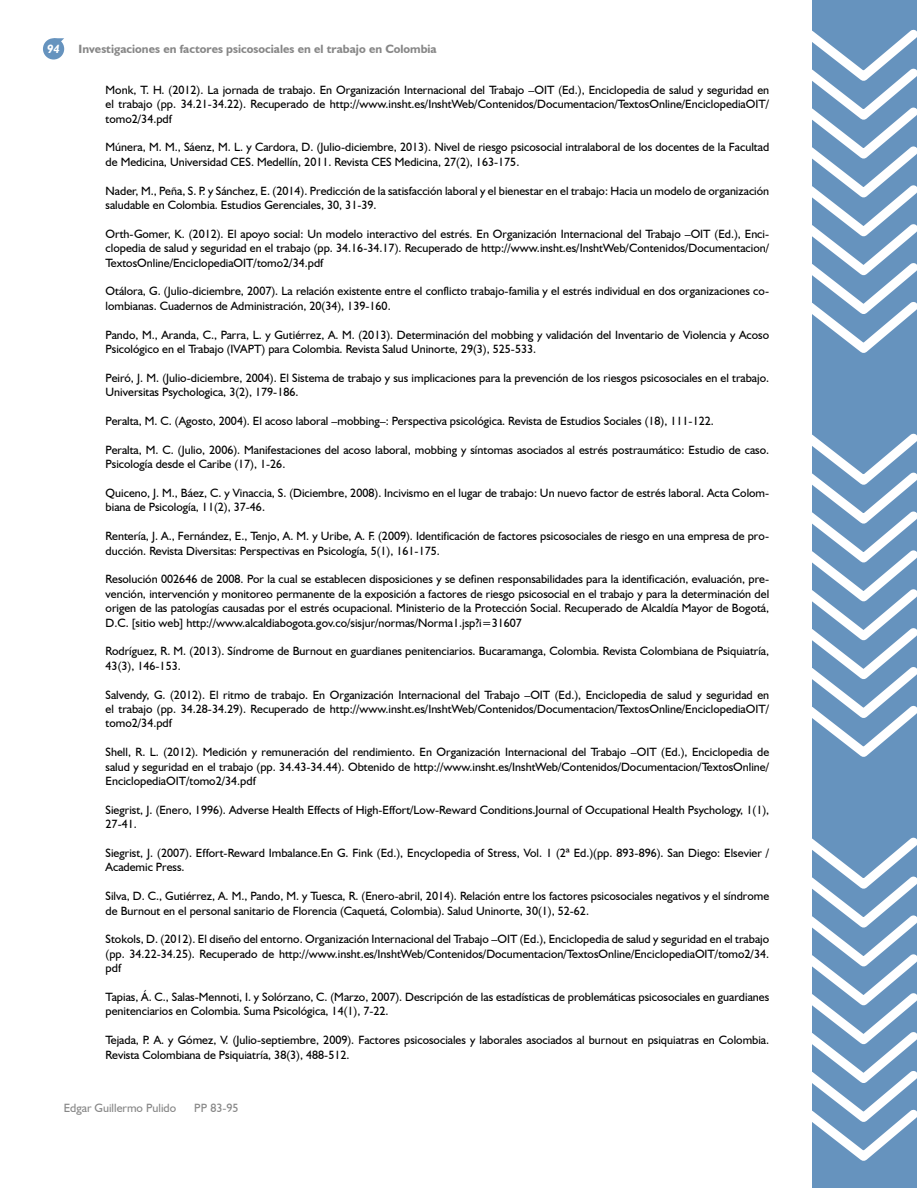
<style>
.page{position:relative;width:918px;height:1188px;background:#fff}
.page>*{position:absolute;margin:0;border:0;box-sizing:border-box;transform-origin:0 0}
.t1{font:12px/14.4px "Humanist 521 BT";color:#000}
.t2{font:700 12px "Humanist 521 BT";color:#878787}
.t3{font:12px "Humanist 521 BT";color:#878787}
.t4{font:italic 700 12px "Humanist 521 BT";color:#fff}
</style>
<div class="page">
<div style="left:43px;top:38px;width:21px;height:22px;background:#6693be;border-radius:50%"></div>
<svg style="left:54px;top:38px;width:10px;height:9px"></svg>
<div style="left:812px;top:0;width:105px;height:1188px;background:#6693be"></div>
<svg style="left:812px;top:29px;width:105px;height:324px"></svg>
<svg style="left:812px;top:433px;width:105px;height:324px"></svg>
<svg style="left:812px;top:837px;width:105px;height:324px"></svg>
<p class="t4" style="left:47px;top:41px;width:14px">94</p>
<p class="t2" style="left:79px;top:41px;width:360px">Investigaciones en factores psicosociales en el trabajo en Colombia</p>
<p class="t1" style="left:106px;top:82px;width:665px;text-align:justify">Monk, T. H. (2012). La jornada de trabajo. En Organización Internacional del Trabajo –OIT (Ed.), Enciclopedia de salud y seguridad en el trabajo (pp. 34.21-34.22). Recuperado de http://www.insht.es/InshtWeb/Contenidos/Documentacion/TextosOnline/EnciclopediaOIT/ tomo2/34.pdf</p>
<p class="t1" style="left:106px;top:140px;width:665px">Múnera, M. M., Sáenz, M. L. y Cardora, D. (Julio-diciembre, 2013). Nivel de riesgo psicosocial intralaboral de los docentes de la Facultad de Medicina, Universidad CES. Medellín, 2011. Revista CES Medicina, 27(2), 163-175.</p>
<p class="t1" style="left:106px;top:183px;width:665px">Nader, M., Peña, S. P. y Sánchez, E. (2014). Predicción de la satisfacción laboral y el bienestar en el trabajo: Hacia un modelo de organización saludable en Colombia. Estudios Gerenciales, 30, 31-39.</p>
<p class="t1" style="left:106px;top:226px;width:665px;text-align:justify">Orth-Gomer, K. (2012). El apoyo social: Un modelo interactivo del estrés. En Organización Internacional del Trabajo –OIT (Ed.), Enci&shy;clopedia de salud y seguridad en el trabajo (pp. 34.16-34.17). Recuperado de http://www.insht.es/InshtWeb/Contenidos/Documentacion/ TextosOnline/EnciclopediaOIT/tomo2/34.pdf</p>
<p class="t1" style="left:106px;top:284px;width:665px">Otálora, G. (Julio-diciembre, 2007). La relación existente entre el conflicto trabajo-familia y el estrés individual en dos organizaciones co&shy;lombianas. Cuadernos de Administración, 20(34), 139-160.</p>
<p class="t1" style="left:106px;top:327px;width:665px">Pando, M., Aranda, C., Parra, L. y Gutiérrez, A. M. (2013). Determinación del mobbing y validación del Inventario de Violencia y Acoso<br>Psicológico en el Trabajo (IVAPT) para Colombia. Revista Salud Uninorte, 29(3), 525-533.</p>
<p class="t1" style="left:106px;top:370px;width:665px">Peiró, J. M. (Julio-diciembre, 2004). El Sistema de trabajo y sus implicaciones para la prevención de los riesgos psicosociales en el trabajo.<br>Universitas Psychologica, 3(2), 179-186.</p>
<p class="t1" style="left:106px;top:414px;width:610px">Peralta, M. C. (Agosto, 2004). El acoso laboral –mobbing–: Perspectiva psicológica. Revista de Estudios Sociales (18), 111-122.</p>
<p class="t1" style="left:106px;top:442px;width:665px">Peralta, M. C. (Julio, 2006). Manifestaciones del acoso laboral, mobbing y síntomas asociados al estrés postraumático: Estudio de caso.<br>Psicología desde el Caribe (17), 1-26.</p>
<p class="t1" style="left:106px;top:486px;width:665px">Quiceno, J. M., Báez, C. y Vinaccia, S. (Diciembre, 2008). Incivismo en el lugar de trabajo: Un nuevo factor de estrés laboral. Acta Colom&shy;biana de Psicología, 11(2), 37-46.</p>
<p class="t1" style="left:106px;top:529px;width:665px">Rentería, J. A., Fernández, E., Tenjo, A. M. y Uribe, A. F. (2009). Identificación de factores psicosociales de riesgo en una empresa de pro&shy;ducción. Revista Diversitas: Perspectivas en Psicología, 5(1), 161-175.</p>
<p class="t1" style="left:106px;top:572px;width:665px;text-align:justify">Resolución 002646 de 2008. Por la cual se establecen disposiciones y se definen responsabilidades para la identificación, evaluación, pre&shy;vención, intervención y monitoreo permanente de la exposición a factores de riesgo psicosocial en el trabajo y para la determinación del origen de las patologías causadas por el estrés ocupacional. Ministerio de la Protección Social. Recuperado de Alcaldía Mayor de Bogotá, D.C. [sitio web] http://www.alcaldiabogota.gov.co/sisjur/normas/Norma1.jsp?i=31607</p>
<p class="t1" style="left:106px;top:644px;width:665px">Rodríguez, R. M. (2013). Síndrome de Burnout en guardianes penitenciarios. Bucaramanga, Colombia. Revista Colombiana de Psiquiatría,<br>43(3), 146-153.</p>
<p class="t1" style="left:106px;top:687px;width:665px;text-align:justify">Salvendy, G. (2012). El ritmo de trabajo. En Organización Internacional del Trabajo –OIT (Ed.), Enciclopedia de salud y seguridad en el trabajo (pp. 34.28-34.29). Recuperado de http://www.insht.es/InshtWeb/Contenidos/Documentacion/TextosOnline/EnciclopediaOIT/ tomo2/34.pdf</p>
<p class="t1" style="left:106px;top:745px;width:665px;text-align:justify">Shell, R. L. (2012). Medición y remuneración del rendimiento. En Organización Internacional del Trabajo –OIT (Ed.), Enciclopedia de salud y seguridad en el trabajo (pp. 34.43-34.44). Obtenido de http://www.insht.es/InshtWeb/Contenidos/Documentacion/TextosOnline/ EnciclopediaOIT/tomo2/34.pdf</p>
<p class="t1" style="left:106px;top:802px;width:665px">Siegrist, J. (Enero, 1996). Adverse Health Effects of High-Effort/Low-Reward Conditions.Journal of Occupational Health Psychology, 1(1),<br>27-41.</p>
<p class="t1" style="left:106px;top:846px;width:665px">Siegrist, J. (2007). Effort-Reward Imbalance.En G. Fink (Ed.), Encyclopedia of Stress, Vol. 1 (2ª Ed.)(pp. 893-896). San Diego: Elsevier /<br>Academic Press.</p>
<p class="t1" style="left:106px;top:889px;width:665px">Silva, D. C., Gutiérrez, A. M., Pando, M. y Tuesca, R. (Enero-abril, 2014). Relación entre los factores psicosociales negativos y el síndrome de Burnout en el personal sanitario de Florencia (Caquetá, Colombia). Salud Uninorte, 30(1), 52-62.</p>
<p class="t1" style="left:106px;top:932px;width:665px;text-align:justify">Stokols, D. (2012). El diseño del entorno. Organización Internacional del Trabajo –OIT (Ed.), Enciclopedia de salud y seguridad en el trabajo (pp. 34.22-34.25). Recuperado de http://www.insht.es/InshtWeb/Contenidos/Documentacion/TextosOnline/EnciclopediaOIT/tomo2/34. pdf</p>
<p class="t1" style="left:106px;top:990px;width:665px">Tapias, Á. C., Salas-Mennoti, I. y Solórzano, C. (Marzo, 2007). Descripción de las estadísticas de problemáticas psicosociales en guardianes penitenciarios en Colombia. Suma Psicológica, 14(1), 7-22.</p>
<p class="t1" style="left:106px;top:1033px;width:665px">Tejada, P. A. y Gómez, V. (Julio-septiembre, 2009). Factores psicosociales y laborales asociados al burnout en psiquiatras en Colombia.<br>Revista Colombiana de Psiquiatría, 38(3), 488-512.</p>
<p class="t3" style="left:64px;top:1101px;width:114px">Edgar Guillermo Pulido</p>
<p class="t3" style="left:194px;top:1101px;width:46px">PP 83-95</p>
</div>
